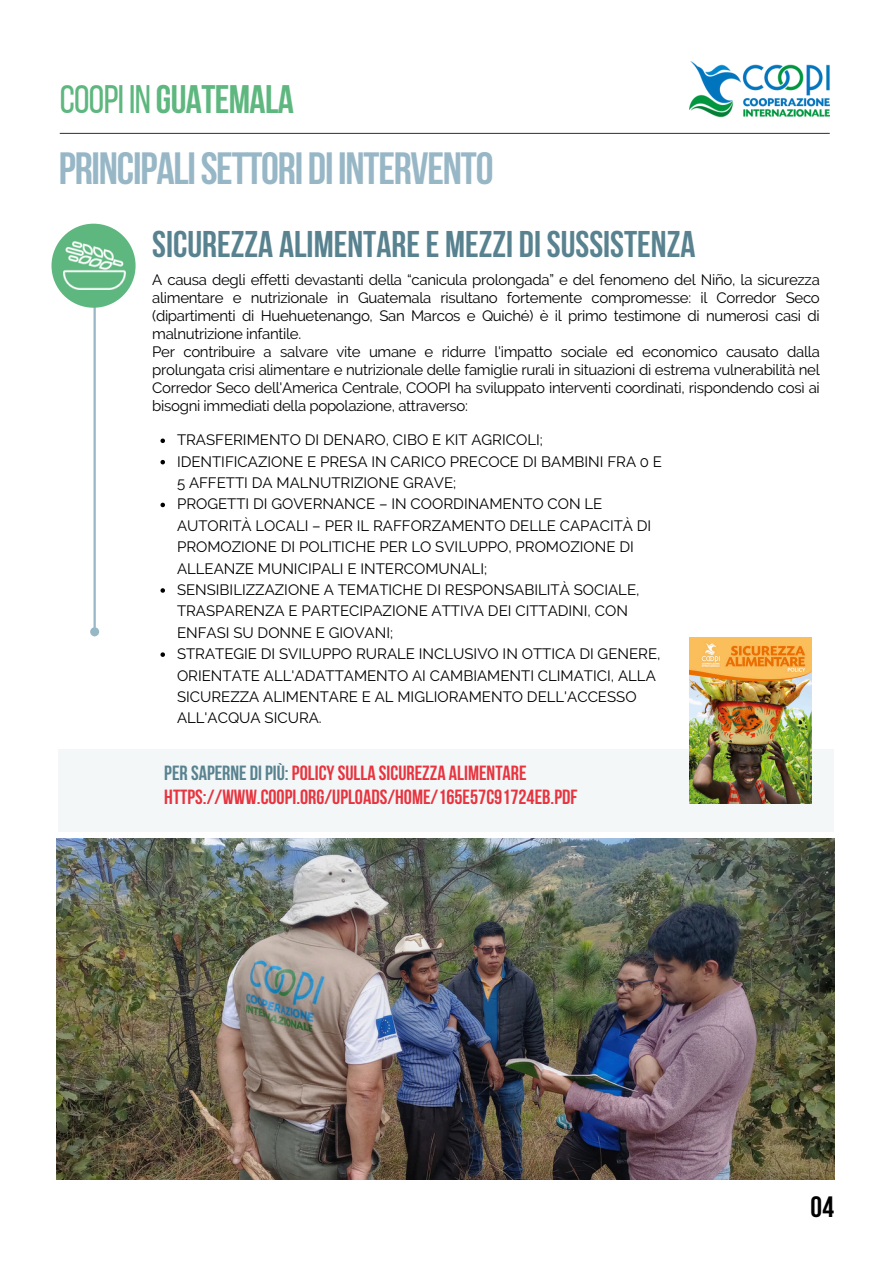
<style>
.page{position:relative;width:894px;height:1264px;background:#fff}
.page>*{position:absolute;margin:0;border:0;box-sizing:border-box;transform-origin:0 0}
.t1{font:700 45px "Bebas Neue";letter-spacing:-.025em;color:#98b7c6}
.t2{font:700 39.6px "Bebas Neue";letter-spacing:-.015em;color:#5db77e}
.t3{font:700 37.05px "Bebas Neue";color:#58828f}
.t4{font:700 29.25px "Bebas Neue";color:#000}
.t5{font:700 20.4px/23.7px "Bebas Neue";color:#e7343f}
.t6{font:15px/21.3px "Raleway";color:#000}
.s1{font-weight:400}
.s2{color:#58828f}
</style>
<div class="page">
<hr style="left:93px;top:305px;width:3px;height:323px;background:#98b7c6">
<div style="left:91px;top:628px;width:7px;height:7px;background:#98b7c6;border-radius:50%"></div>
<div style="left:90px;top:627px;width:9px;height:9px;border:2px solid #98b7c6;border-radius:50%"></div>
<div style="left:51px;top:224px;width:84px;height:84px;background:#5db77e;border-radius:50%"></div>
<img style="left:689px;top:62px;width:140px;height:56px">
<hr style="left:60px;top:133px;width:769px;height:1px;background:#414747">
<div style="left:59px;top:749px;width:774px;height:82px;background:#f3f7f8"></div>
<img style="left:689px;top:637px;width:122px;height:167px">
<img style="left:63px;top:241px;width:62px;height:49px">
<svg style="left:160px;top:438px;width:5px;height:5px"></svg>
<svg style="left:160px;top:460px;width:5px;height:4px"></svg>
<svg style="left:160px;top:502px;width:5px;height:5px"></svg>
<svg style="left:160px;top:588px;width:5px;height:4px"></svg>
<svg style="left:160px;top:652px;width:5px;height:5px"></svg>
<img style="left:56px;top:838px;width:778px;height:341px">
<h2 class="t2" style="left:60px;top:83px;width:236px"><span class="s1">COOPI IN</span> GUATEMALA</h2>
<p class="t1" style="left:59px;top:150px;width:436px">PRINCIPALISETTORIDI INTERVENTO</p>
<h3 class="t3" style="left:152px;top:229px;width:544px">SICUREZZA ALIMENTAREE MEZZI DI SUSSISTENZA</h3>
<h4 class="t6" style="left:152px;top:270px;width:669px;line-height:18px;text-align:justify">A causa degli effetti devastanti della “canicula prolongada” e del fenomeno del Niño, la sicurezza alimentare e nutrizionale in Guatemala risultano fortemente compromesse: il Corredor Seco (dipartimenti di Huehuetenango, San Marcos e Quiché) è il primo testimone di numerosi casi di malnutrizione infantile.</h4>
<p class="t6" style="left:152px;top:342px;width:669px;line-height:18px;text-align:justify">Per contribuire a salvare vite umane e ridurre l'impatto sociale ed economico causato dalla prolungata crisi alimentare e nutrizionale delle famiglie rurali in situazioni di estrema vulnerabilità nel Corredor Seco dell'America Centrale, COOPI ha sviluppato interventi coordinati, rispondendo così ai bisogni immediati della popolazione, attraverso:</p>
<p class="t6" style="left:177px;top:429px;width:367px">TRASFERIMENTO DI DENARO, CIBO E KIT AGRICOLI;</p>
<p class="t6" style="left:177px;top:451px;width:486px">IDENTIFICAZIONE E PRESA IN CARICO PRECOCE DI BAMBINI FRA 0 E<br>5 AFFETTI DA MALNUTRIZIONE GRAVE;</p>
<p class="t6" style="left:177px;top:493px;width:475px">PROGETTI DI GOVERNANCE – IN COORDINAMENTO CON LE AUTORITÀ LOCALI – PER IL RAFFORZAMENTO DELLE CAPACITÀ DI PROMOZIONE DI POLITICHE PER LO SVILUPPO, PROMOZIONE DI ALLEANZE MUNICIPALI E INTERCOMUNALI;</p>
<p class="t6" style="left:177px;top:579px;width:464px">SENSIBILIZZAZIONE A TEMATICHE DI RESPONSABILITÀ SOCIALE,<br>TRASPARENZA E PARTECIPAZIONE ATTIVA DEI CITTADINI, CON<br>ENFASI SU DONNE E GIOVANI;</p>
<p class="t6" style="left:177px;top:643px;width:485px">STRATEGIE DI SVILUPPO RURALE INCLUSIVO IN OTTICA DI GENERE, ORIENTATE ALL'ADATTAMENTO AI CAMBIAMENTI CLIMATICI, ALLA SICUREZZA ALIMENTARE E AL MIGLIORAMENTO DELL'ACCESSO ALL'ACQUA SICURA.</p>
<h1 class="t5" style="left:164px;top:763px;width:414px"><span class="s2">PER SAPERNE DI PIÙ:</span> POLICYSULLA SICUREZZA ALIMENTARE<br>HTTPS://WWW.COOPI.ORG/UPLOADS/HOME/165E57C91724EB.PDF</h1>
<p class="t4" style="left:810px;top:1194px;width:25px">04</p>
</div>
